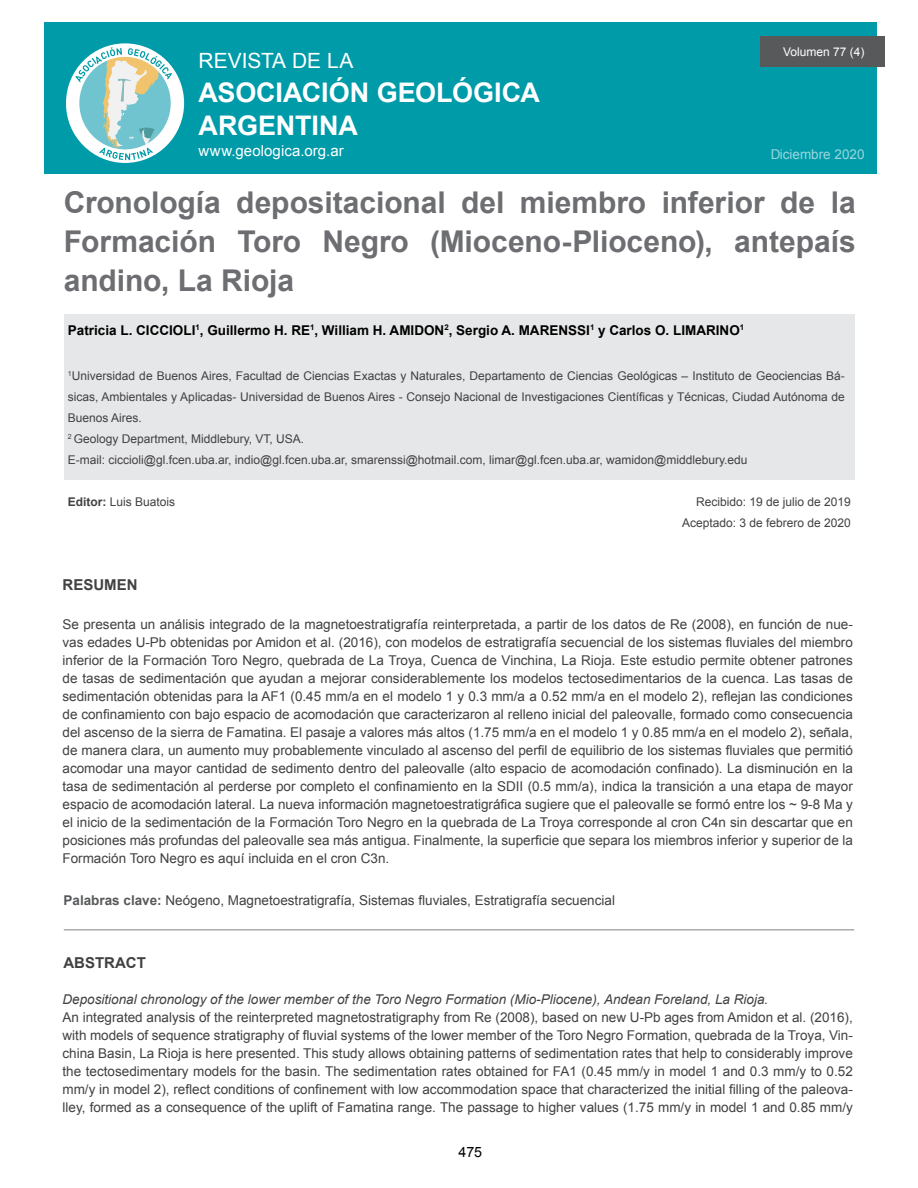
<style>
.page{position:relative;width:918px;height:1188px;background:#fff}
.page>*{position:absolute;margin:0;border:0;box-sizing:border-box;transform-origin:0 0}
.titulos_18_bold{font:700 30px/39px "Arial";letter-spacing:-.005em;color:#6d6e71;text-align:justify}
.t1{font:700 27px/33px "Arial";letter-spacing:-.005em;color:#fff}
.t2{font:21px "Arial";color:#fff}
.t3{font:15px "Arial";letter-spacing:.005em;color:#fff}
.palabras_clave{font:700 15px "Arial";color:#414042}
.autores_cuerpo_9_reg{font:700 15px "Arial";color:#414042}
.textos_san_serif{font:14.25px "Arial";color:#000}
.textos_abstract{font:13.5px/18px "Arial";color:#414042;text-align:justify}
.textos_abstract-2{font:italic 13.5px "Arial";color:#414042}
.titulos_18_bold-2{font:700 13.5px "Arial";color:#000}
.palabras_clave-2{font:13.5px "Arial";color:#414042}
.t4{font:13.5px "Arial";color:#fff}
.autores_cuerpo_9_reg-2{font:12px/21px "Arial";color:#414042;text-align:justify}
.t5{font:12px "Arial";color:#fff}
.s1{font-weight:700}
.s2{font-weight:700;color:#58595b}
</style>
<div class="page">
<div style="left:44px;top:22px;width:833px;height:152px;background:#009ba9"></div>
<div style="left:760px;top:36px;width:125px;height:31px;background:#58595b"></div>
<svg style="left:66px;top:43px;width:118px;height:120px"></svg>
<div style="left:64px;top:314px;width:790px;height:166px;background:#e6e7e8"></div>
<hr style="left:64px;top:929px;width:790px;height:1px;background:#7e8083">
<p class="t5" style="left:783px;top:44px;width:83px">Volumen 77 (4)</p>
<h3 class="t2" style="left:199px;top:47px;width:156px">REVISTA DE LA</h3>
<h2 class="t1" style="left:199px;top:77px;width:343px">ASOCIACIÓN GEOLÓGICA<br>ARGENTINA</h2>
<p class="t3" style="left:199px;top:141px;width:147px">www.geologica.org.ar</p>
<p class="t4" style="left:770px;top:145px;width:96px">Diciembre 2020</p>
<p class="titulos_18_bold" style="left:64px;top:184px;width:793px">Cronología depositacional del miembro inferior de la Formación Toro Negro (Mioceno-Plioceno), antepaís andino, La Rioja</p>
<p class="titulos_18_bold-2" style="left:68px;top:321px;width:678px">Patricia L. CICCIOLI<sup>1</sup>, Guillermo H. RE<sup>1</sup>, William H. AMIDON<sup>2</sup>, Sergio A. MARENSSI<sup>1</sup> y Carlos O. LIMARINO<sup>1</sup></p>
<p class="autores_cuerpo_9_reg-2" style="left:68px;top:365px;width:778px"><sup>1</sup>Universidad de Buenos Aires, Facultad de Ciencias Exactas y Naturales, Departamento de Ciencias Geológicas – Instituto de Geociencias Bá&shy;sicas, Ambientales y Aplicadas- Universidad de Buenos Aires - Consejo Nacional de Investigaciones Científicas y Técnicas, Ciudad Autónoma de Buenos Aires.</p>
<p class="autores_cuerpo_9_reg-2" style="left:68px;top:428px;width:238px"><sup>2</sup> Geology Department, Middlebury, VT, USA.</p>
<p class="autores_cuerpo_9_reg-2" style="left:68px;top:449px;width:681px">E-mail: ciccioli@gl.fcen.uba.ar, indio@gl.fcen.uba.ar, smarenssi@hotmail.com, limar@gl.fcen.uba.ar, wamidon@middlebury.edu</p>
<p class="autores_cuerpo_9_reg-2" style="left:68px;top:491px;width:109px"><span class="s1">Editor:</span> Luis Buatois</p>
<p class="autores_cuerpo_9_reg-2" style="left:696px;top:491px;width:156px">Recibido: 19 de julio de 2019</p>
<p class="autores_cuerpo_9_reg-2" style="left:682px;top:512px;width:170px">Aceptado: 3 de febrero de 2020</p>
<p class="autores_cuerpo_9_reg" style="left:63px;top:574px;width:76px">RESUMEN</p>
<p class="textos_abstract" style="left:63px;top:615px;width:792px">Se presenta un análisis integrado de la magnetoestratigrafía reinterpretada, a partir de los datos de Re (2008), en función de nue&shy;vas edades U-Pb obtenidas por Amidon et al. (2016), con modelos de estratigrafía secuencial de los sistemas fluviales del miembro inferior de la Formación Toro Negro, quebrada de La Troya, Cuenca de Vinchina, La Rioja. Este estudio permite obtener patrones de tasas de sedimentación que ayudan a mejorar considerablemente los modelos tectosedimentarios de la cuenca. Las tasas de sedimentación obtenidas para la AF1 (0.45 mm/a en el modelo 1 y 0.3 mm/a a 0.52 mm/a en el modelo 2), reflejan las condiciones de confinamiento con bajo espacio de acomodación que caracterizaron al relleno inicial del paleovalle, formado como consecuencia del ascenso de la sierra de Famatina. El pasaje a valores más altos (1.75 mm/a en el modelo 1 y 0.85 mm/a en el modelo 2), señala, de manera clara, un aumento muy probablemente vinculado al ascenso del perfil de equilibrio de los sistemas fluviales que permitió acomodar una mayor cantidad de sedimento dentro del paleovalle (alto espacio de acomodación confinado). La disminución en la tasa de sedimentación al perderse por completo el confinamiento en la SDII (0.5 mm/a), indica la transición a una etapa de mayor espacio de acomodación lateral. La nueva información magnetoestratigráfica sugiere que el paleovalle se formó entre los ~ 9-8 Ma y el inicio de la sedimentación de la Formación Toro Negro en la quebrada de La Troya corresponde al cron C4n sin descartar que en posiciones más profundas del paleovalle sea más antigua. Finalmente, la superficie que separa los miembros inferior y superior de la Formación Toro Negro es aquí incluida en el cron C3n.</p>
<p class="palabras_clave-2" style="left:63px;top:891px;width:553px"><span class="s2">Palabras clave:</span> Neógeno, Magnetoestratigrafía, Sistemas fluviales, Estratigrafía secuencial</p>
<p class="palabras_clave" style="left:63px;top:952px;width:84px">ABSTRACT</p>
<p class="textos_abstract-2" style="left:63px;top:990px;width:707px">Depositional chronology of the lower member of the Toro Negro Formation (Mio-Pliocene), Andean Foreland, La Rioja.</p>
<p class="textos_abstract" style="left:63px;top:1008px;width:792px">An integrated analysis of the reinterpreted magnetostratigraphy from Re (2008), based on new U-Pb ages from Amidon et al. (2016), with models of sequence stratigraphy of fluvial systems of the lower member of the Toro Negro Formation, quebrada de la Troya, Vin&shy;china Basin, La Rioja is here presented. This study allows obtaining patterns of sedimentation rates that help to considerably improve the tectosedimentary models for the basin. The sedimentation rates obtained for FA1 (0.45 mm/y in model 1 and 0.3 mm/y to 0.52 mm/y in model 2), reflect conditions of confinement with low accommodation space that characterized the initial filling of the paleova&shy;lley, formed as a consequence of the uplift of Famatina range. The passage to higher values (1.75 mm/y in model 1 and 0.85 mm/y</p>
<p class="textos_san_serif" style="left:458px;top:1142px;width:25px">475</p>
</div>
